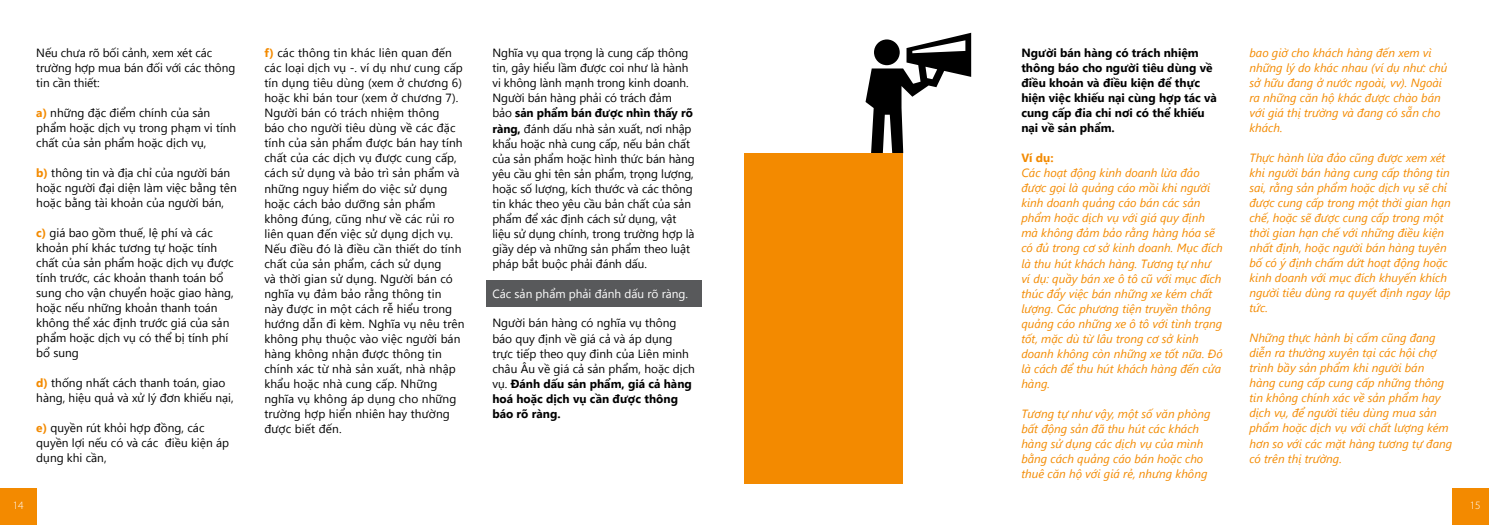
<style>
.page{position:relative;width:1489px;height:525px;background:#fff}
.page>*{position:absolute;margin:0;border:0;box-sizing:border-box;transform-origin:0 0}
.t1{font:11.88px/15px "Segoe UI";color:#000}
.t2{font:italic 11.88px/15px "Segoe UI";color:#f38a00}
.t3{font:700 11.88px/15px "Segoe UI";color:#000}
.t4{font:11.88px "Segoe UI";color:#fff}
.t5{font:700 11.88px "Segoe UI";color:#f38a00}
.t6{font:300 11.25px "Myriad Pro";color:#fff}
.s1{font-weight:700;color:#f38a00}
.s2{font-weight:700}
</style>
<div class="page">
<div style="left:486px;top:280px;width:216px;height:27px;background:#58595b"></div>
<svg style="left:865px;top:33px;width:106px;height:120px"></svg>
<div style="left:744px;top:153px;width:159px;height:330px;background:#f38a00"></div>
<div style="left:0;top:488px;width:37px;height:36px;background:#f38a00"></div>
<div style="left:1451px;top:488px;width:37px;height:36px;background:#f38a00"></div>
<p class="t1" style="left:36px;top:45px;width:200px">Nếu chưa rõ bối cảnh, xem xét các trường hợp mua bán đối với các thông tin cần thiết:</p>
<p class="t1" style="left:36px;top:105px;width:201px"><span class="s1">a)</span> những đặc điểm chính của sản phẩm hoặc dịch vụ trong phạm vi tính chất của sản phẩm hoặc dịch vụ,</p>
<p class="t1" style="left:36px;top:165px;width:202px"><span class="s1">b)</span> thông tin và địa chỉ của người bán hoặc người đại diện làm việc bằng tên hoặc bằng tài khoản của người bán,</p>
<p class="t1" style="left:36px;top:225px;width:199px"><span class="s1">c)</span> giá bao gồm thuế, lệ phí và các khoản phí khác tương tự hoặc tính chất của sản phẩm hoặc dịch vụ được tính trước, các khoản thanh toán bổ sung cho vận chuyển hoặc giao hàng, hoặc nếu những khoản thanh toán không thể xác định trước giá của sản phẩm hoặc dịch vụ có thể bị tính phí bổ sung</p>
<p class="t1" style="left:36px;top:375px;width:199px"><span class="s1">d)</span> thống nhất cách thanh toán, giao hàng, hiệu quả và xử lý đơn khiếu nại,</p>
<p class="t1" style="left:36px;top:419px;width:194px"><span class="s1">e)</span> quyền rút khỏi hợp đồng, các quyền lợi nếu có và các điều kiện áp dụng khi cần,</p>
<p class="t1" style="left:264px;top:45px;width:202px"><span class="s1">f)</span> các thông tin khác liên quan đến các loại dịch vụ -. ví dụ như cung cấp tín dụng tiêu dùng (xem ở chương 6) hoặc khi bán tour (xem ở chương 7).<br>Người bán có trách nhiệm thông<br>báo cho người tiêu dùng về các đặc tính của sản phẩm được bán hay tính chất của các dịch vụ được cung cấp, cách sử dụng và bảo trì sản phẩm và những nguy hiểm do việc sử dụng hoặc cách bảo dưỡng sản phẩm không đúng, cũng như về các rủi ro liên quan đến việc sử dụng dịch vụ.<br>Nếu điều đó là điều cần thiết do tính chất của sản phẩm, cách sử dụng<br>và thời gian sử dụng. Người bán có nghĩa vụ đảm bảo rằng thông tin<br>này được in một cách rễ hiểu trong hướng dẫn đi kèm. Nghĩa vụ nêu trên không phụ thuộc vào việc người bán hàng không nhận được thông tin chính xác từ nhà sản xuất, nhà nhập khẩu hoặc nhà cung cấp. Những nghĩa vụ không áp dụng cho những trường hợp hiển nhiên hay thường được biết đến.</p>
<p class="t1" style="left:492px;top:45px;width:204px">Nghĩa vụ qua trọng là cung cấp thông tin, gây hiểu lầm được coi như là hành vi không lành mạnh trong kinh doanh.<br>Người bán hàng phải có trách đảm<br>bảo <span class="s2">sản phẩm bán được nhìn thấy rõ ràng,</span> đánh dấu nhà sản xuất, nơi nhập khẩu hoặc nhà cung cấp, nếu bản chất của sản phẩm hoặc hình thức bán hàng yêu cầu ghi tên sản phẩm, trọng lượng, hoặc số lượng, kích thước và các thông tin khác theo yêu cầu bản chất của sản phẩm để xác định cách sử dụng, vật liệu sử dụng chính, trong trường hợp là giầy dép và những sản phẩm theo luật pháp bắt buộc phải đánh dấu.</p>
<p class="t4" style="left:492px;top:285px;width:197px">Các sản phẩm phải đánh dấu rõ ràng.</p>
<p class="t1" style="left:492px;top:315px;width:204px">Người bán hàng có nghĩa vụ thông báo quy định về giá cả và áp dụng trực tiếp theo quy đinh của Liên minh châu Âu về giá cả sản phẩm, hoặc dịch vụ. <span class="s2">Đánh dấu sản phẩm, giá cả hàng hoá hoặc dịch vụ cần được thông báo rõ ràng.</span></p>
<p class="t3" style="left:1021px;top:45px;width:197px">Người bán hàng có trách nhiệm thông báo cho người tiêu dùng về điều khoản và điều kiện để thực hiện việc khiếu nại cùng hợp tác và cung cấp đỉa chỉ nơi có thể khiếu nại về sản phẩm.</p>
<p class="t5" style="left:1021px;top:150px;width:34px">Ví dụ:</p>
<p class="t2" style="left:1021px;top:165px;width:203px">Các hoạt động kinh doanh lừa đảo được gọi là quảng cáo mồi khi người kinh doanh quảng cáo bán các sản phẩm hoặc dịch vụ với giá quy định mà không đảm bảo rằng hàng hóa sẽ có đủ trong cơ sở kinh doanh. Mục đích là thu hút khách hàng. Tương tự như ví dụ: quầy bán xe ô tô cũ với mục đích thúc đẩy việc bán những xe kém chất lượng. Các phương tiện truyền thông quảng cáo những xe ô tô với tình trạng tốt, mặc dù từ lâu trong cơ sở kinh doanh không còn những xe tốt nữa. Đó là cách để thu hút khách hàng đến cửa hàng.</p>
<p class="t2" style="left:1021px;top:405px;width:191px">Tương tự như vậy, một số văn phòng bất động sản đã thu hút các khách hàng sử dụng các dịch vụ của mình bằng cách quảng cáo bán hoặc cho thuê căn hộ với giá rẻ, nhưng không</p>
<p class="t2" style="left:1249px;top:45px;width:199px">bao giờ cho khách hàng đến xem vì những lý do khác nhau (ví dụ như: chủ sở hữu đang ở nước ngoài, vv). Ngoài ra những căn hộ khác được chào bán với giá thị trường và đang có sẵn cho khách.</p>
<p class="t2" style="left:1249px;top:150px;width:203px">Thực hành lừa đảo cũng được xem xét khi người bán hàng cung cấp thông tin sai, rằng sản phẩm hoặc dịch vụ sẽ chỉ được cung cấp trong một thời gian hạn chế, hoặc sẽ được cung cấp trong một thời gian hạn chế với những điều kiện nhất định, hoặc người bán hàng tuyên bố có ý định chấm dứt hoạt động hoặc kinh doanh với mục đích khuyến khích người tiêu dùng ra quyết định ngay lập tức.</p>
<p class="t2" style="left:1249px;top:330px;width:204px">Những thực hành bị cấm cũng đang diễn ra thường xuyên tại các hội chợ trình bầy sản phẩm khi người bán hàng cung cấp cung cấp những thông tin không chính xác về sản phẩm hay dịch vụ, để người tiêu dùng mua sản phẩm hoặc dịch vụ với chất lượng kém hơn so với các mặt hàng tương tự đang có trên thị trường.</p>
<p class="t6" style="left:13px;top:499px;width:12px">14</p>
<p class="t6" style="left:1469px;top:499px;width:12px">15</p>
</div>
